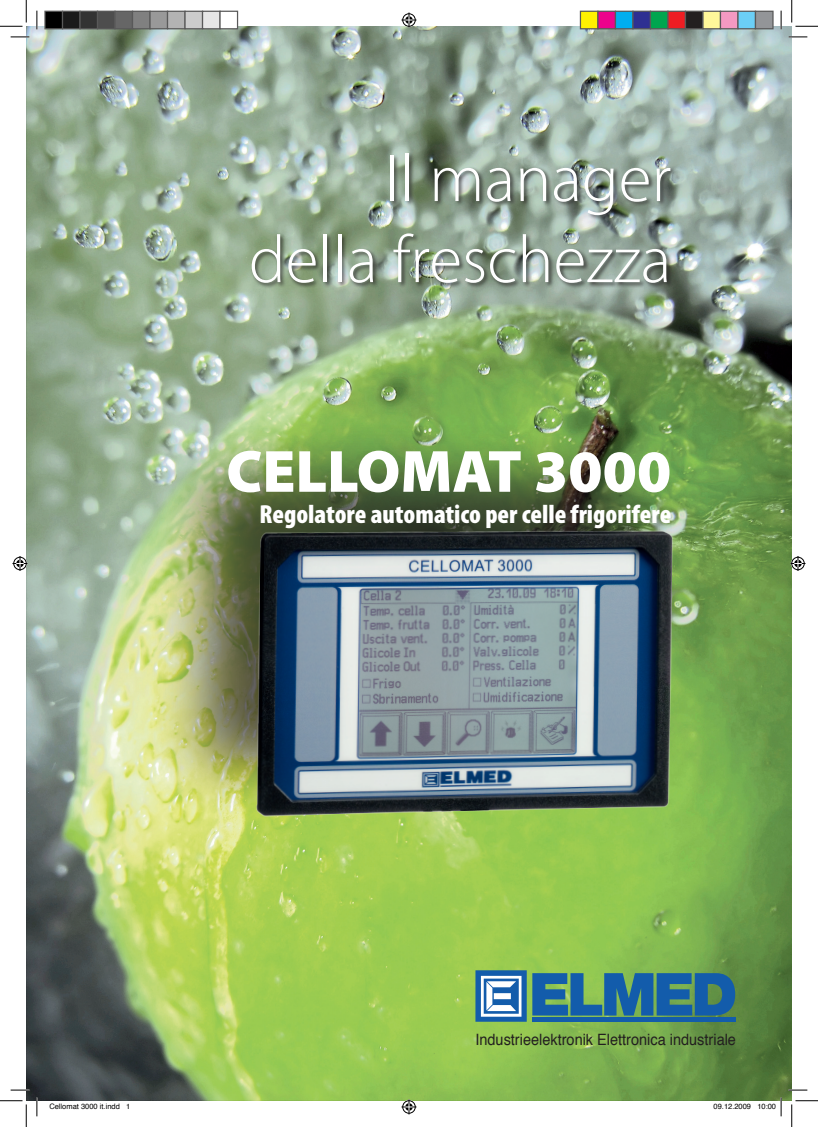
<style>
.page{position:relative;width:818px;height:1127px;background:#fff}
.page>*{position:absolute;margin:0;border:0;box-sizing:border-box;transform-origin:0 0}
.t1{font:300 67.5px/81px "Myriad Pro";color:#fff;text-align:right}
.t2{font:900 60px "Myriad Pro";color:#fff}
.t3{font:900 condensed 26.25px "Myriad Pro";color:#fff}
.t4{font:15.62px "Helvetica";color:#231f20;scale:.93 1}
.t5{font:7.5px "Helvetica";color:#000}
</style>
<div class="page">
<img style="left:26px;top:26px;width:766px;height:1074px">
<svg style="left:475px;top:970px;width:260px;height:51px;background:#448198"></svg>
<div style="left:532px;top:1016px;width:204px;height:5px;background:#135cab"></div>
<div style="left:147px;top:418px;width:525px;height:395px;background:#231f20;opacity:.73"></div>
<img style="left:195px;top:496px;width:499px;height:335px">
<div style="left:251px;top:152px;width:425px;height:136px;background:#231f20;opacity:.75"></div>
<svg style="left:11px;top:36px;width:18px;height:2px"></svg>
<svg style="left:788px;top:36px;width:19px;height:2px"></svg>
<svg style="left:11px;top:1088px;width:18px;height:2px"></svg>
<svg style="left:788px;top:1088px;width:19px;height:2px"></svg>
<svg style="left:36px;top:11px;width:2px;height:18px"></svg>
<svg style="left:36px;top:1097px;width:2px;height:18px"></svg>
<svg style="left:780px;top:11px;width:2px;height:18px"></svg>
<svg style="left:0;top:0;width:27px;height:27px"></svg>
<svg style="left:0;top:1100px;width:27px;height:26px"></svg>
<svg style="left:791px;top:0;width:27px;height:27px"></svg>
<svg style="left:791px;top:1100px;width:27px;height:26px"></svg>
<svg style="left:401px;top:13px;width:15px;height:15px"></svg>
<svg style="left:401px;top:1099px;width:15px;height:15px"></svg>
<svg style="left:13px;top:556px;width:15px;height:15px"></svg>
<svg style="left:790px;top:556px;width:15px;height:15px"></svg>
<div style="left:45px;top:11px;width:18px;height:18px;background:#000"></div>
<div style="left:44px;top:11px;width:19px;height:18px;border:1px solid #595959"></div>
<div style="left:63px;top:11px;width:17px;height:18px;background:#1a1a1a"></div>
<div style="left:62px;top:11px;width:19px;height:18px;border:1px solid #595959"></div>
<div style="left:80px;top:11px;width:18px;height:18px;background:#333"></div>
<div style="left:79px;top:11px;width:19px;height:18px;border:1px solid #595959"></div>
<div style="left:98px;top:11px;width:17px;height:18px;background:#4d4d4d"></div>
<div style="left:97px;top:11px;width:19px;height:18px;border:1px solid #595959"></div>
<div style="left:115px;top:11px;width:18px;height:18px;background:#666"></div>
<div style="left:114px;top:11px;width:19px;height:18px;border:1px solid #595959"></div>
<div style="left:133px;top:11px;width:17px;height:18px;background:#808080"></div>
<div style="left:132px;top:11px;width:19px;height:18px;border:1px solid #595959"></div>
<div style="left:150px;top:11px;width:18px;height:18px;background:#999"></div>
<div style="left:149px;top:11px;width:19px;height:18px;border:1px solid #595959"></div>
<div style="left:168px;top:11px;width:17px;height:18px;background:#b3b3b3"></div>
<div style="left:167px;top:11px;width:19px;height:18px;border:1px solid #595959"></div>
<div style="left:185px;top:11px;width:18px;height:18px;background:#ccc"></div>
<div style="left:184px;top:11px;width:19px;height:18px;border:1px solid #595959"></div>
<div style="left:203px;top:11px;width:17px;height:18px;background:#e6e6e6"></div>
<div style="left:202px;top:11px;width:19px;height:18px;border:1px solid #595959"></div>
<div style="left:220px;top:11px;width:18px;height:18px;background:#fff"></div>
<div style="left:219px;top:11px;width:19px;height:18px;border:1px solid #595959"></div>
<div style="left:580px;top:11px;width:18px;height:18px;background:#fff101"></div>
<div style="left:580px;top:11px;width:18px;height:18px;border:1px solid #595959"></div>
<div style="left:598px;top:11px;width:17px;height:18px;background:#ed028c"></div>
<div style="left:597px;top:11px;width:19px;height:18px;border:1px solid #595959"></div>
<div style="left:615px;top:11px;width:18px;height:18px;background:#00aeef"></div>
<div style="left:615px;top:11px;width:18px;height:18px;border:1px solid #595959"></div>
<div style="left:633px;top:11px;width:17px;height:18px;background:#2e3092"></div>
<div style="left:632px;top:11px;width:19px;height:18px;border:1px solid #595959"></div>
<div style="left:650px;top:11px;width:18px;height:18px;background:#00a54f"></div>
<div style="left:650px;top:11px;width:18px;height:18px;border:1px solid #595959"></div>
<div style="left:668px;top:11px;width:17px;height:18px;background:#ee1d23"></div>
<div style="left:667px;top:11px;width:19px;height:18px;border:1px solid #595959"></div>
<div style="left:685px;top:11px;width:18px;height:18px;background:#231f20"></div>
<div style="left:685px;top:11px;width:18px;height:18px;border:1px solid #595959"></div>
<div style="left:703px;top:11px;width:17px;height:18px;background:#fff79a"></div>
<div style="left:702px;top:11px;width:19px;height:18px;border:1px solid #595959"></div>
<div style="left:720px;top:11px;width:18px;height:18px;background:#f499c2"></div>
<div style="left:720px;top:11px;width:18px;height:18px;border:1px solid #595959"></div>
<div style="left:738px;top:11px;width:17px;height:18px;background:#6bcff6"></div>
<div style="left:737px;top:11px;width:19px;height:18px;border:1px solid #595959"></div>
<div style="left:755px;top:11px;width:18px;height:18px;background:#939598"></div>
<div style="left:755px;top:11px;width:18px;height:18px;border:1px solid #595959"></div>
<svg style="left:757px;top:1097px;width:25px;height:18px"></svg>
<h1 class="t1" style="left:249px;top:137px;width:424px">Il manager della freschezza</h1>
<h2 class="t2" style="left:226px;top:431px;width:446px">CELLOMAT 3000</h2>
<h3 class="t3" style="left:260px;top:500px;width:413px">Regolatore automatico per celle frigorifere</h3>
<p class="t4" style="left:475px;top:1027px;width:282px">Industrieelektronik Elettronica industriale</p>
<p class="t5" style="left:49px;top:1100px;width:82px">Cellomat 3000 it.indd 1</p>
<p class="t5" style="left:713px;top:1100px;width:64px">09.12.2009 10:00</p>
</div>
